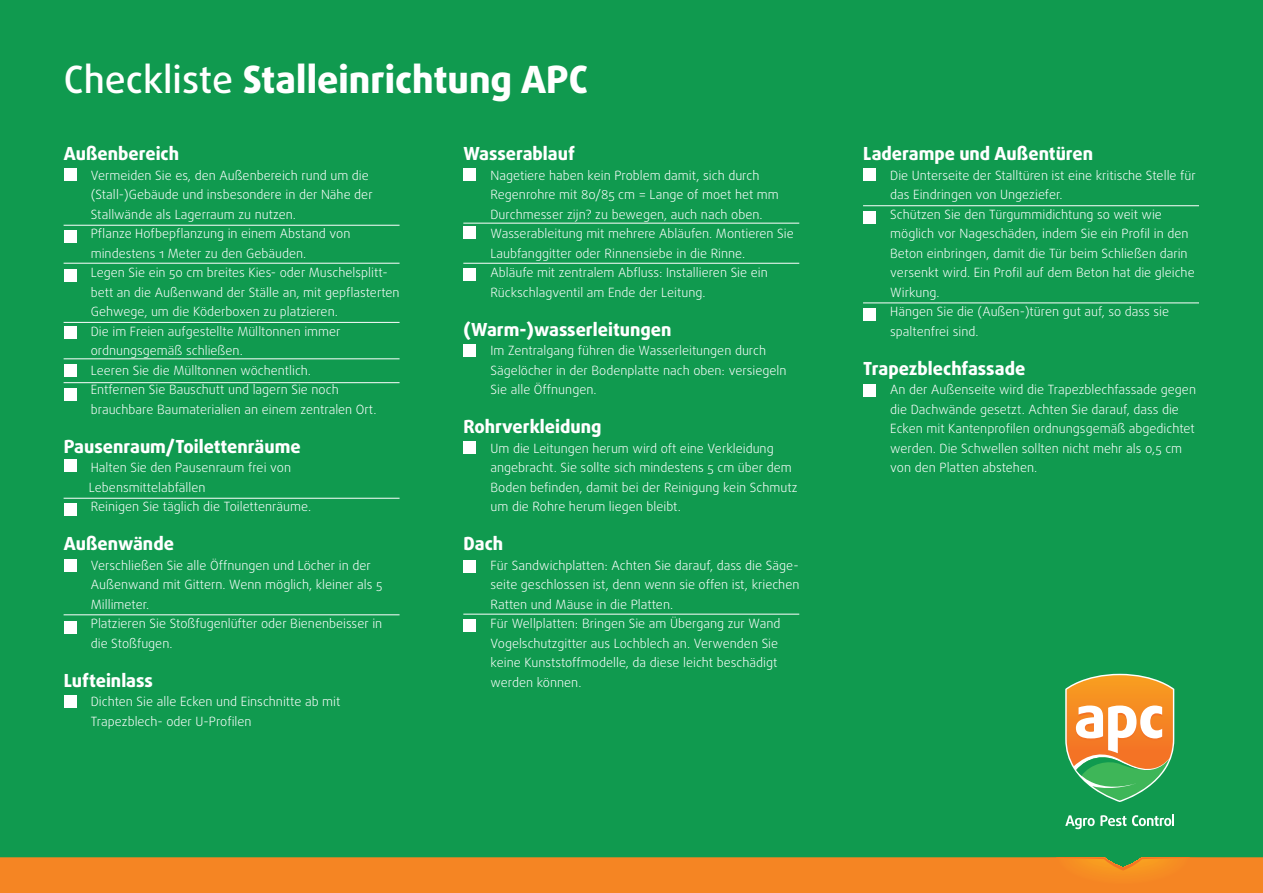
<style>
.page{position:relative;width:1263px;height:893px;background:#109a4f}
.page>*{position:absolute;margin:0;border:0;box-sizing:border-box;transform-origin:0 0}
.t1{font:800 37.5px "Daxline Pro";color:#fff}
.t2{font:800 18px "Daxline Pro";color:#fff}
.t3{font:300 12.75px/19.5px "Daxline Pro";color:#fff}
.s1{font-weight:500}
</style>
<div class="page">
<div style="left:0;top:857px;width:1263px;height:36px;background:#f58523"></div>
<svg style="left:1021px;top:857px;width:204px;height:28px;background:#ec8924"></svg>
<svg style="left:1065px;top:815px;width:61px;height:14px"></svg>
<svg style="left:1132px;top:814px;width:42px;height:12px"></svg>
<svg style="left:1065px;top:674px;width:109px;height:128px"></svg>
<div style="left:64px;top:168px;width:12px;height:13px;background:#fff"></div>
<div style="left:463px;top:168px;width:13px;height:13px;background:#fff"></div>
<div style="left:863px;top:168px;width:13px;height:13px;background:#fff"></div>
<div style="left:863px;top:211px;width:13px;height:13px;background:#fff"></div>
<div style="left:863px;top:308px;width:13px;height:13px;background:#fff"></div>
<div style="left:863px;top:384px;width:13px;height:13px;background:#fff"></div>
<div style="left:64px;top:231px;width:12px;height:12px;background:#fff"></div>
<div style="left:463px;top:226px;width:13px;height:13px;background:#fff"></div>
<div style="left:64px;top:269px;width:12px;height:13px;background:#fff"></div>
<div style="left:463px;top:268px;width:13px;height:13px;background:#fff"></div>
<div style="left:64px;top:327px;width:12px;height:12px;background:#fff"></div>
<div style="left:64px;top:364px;width:12px;height:13px;background:#fff"></div>
<div style="left:64px;top:388px;width:12px;height:13px;background:#fff"></div>
<div style="left:463px;top:344px;width:13px;height:13px;background:#fff"></div>
<div style="left:64px;top:459px;width:12px;height:13px;background:#fff"></div>
<div style="left:64px;top:503px;width:12px;height:13px;background:#fff"></div>
<div style="left:463px;top:441px;width:13px;height:13px;background:#fff"></div>
<div style="left:463px;top:560px;width:13px;height:13px;background:#fff"></div>
<div style="left:463px;top:619px;width:13px;height:13px;background:#fff"></div>
<div style="left:64px;top:559px;width:12px;height:13px;background:#fff"></div>
<div style="left:64px;top:621px;width:12px;height:13px;background:#fff"></div>
<div style="left:64px;top:695px;width:12px;height:13px;background:#fff"></div>
<hr style="left:64px;top:225px;width:336px;height:1px;background:#fff">
<hr style="left:64px;top:498px;width:336px;height:1px;background:#fff">
<hr style="left:64px;top:614px;width:336px;height:1px;background:#fff">
<hr style="left:463px;top:614px;width:336px;height:1px;background:#fff">
<hr style="left:463px;top:263px;width:336px;height:1px;background:#fff">
<hr style="left:463px;top:223px;width:336px;height:1px;background:#fff">
<hr style="left:863px;top:205px;width:336px;height:1px;background:#fff">
<hr style="left:863px;top:303px;width:336px;height:1px;background:#fff">
<hr style="left:64px;top:263px;width:336px;height:1px;background:#fff">
<hr style="left:64px;top:322px;width:336px;height:1px;background:#fff">
<hr style="left:64px;top:359px;width:336px;height:1px;background:#fff">
<hr style="left:64px;top:382px;width:336px;height:1px;background:#fff">
<p class="t1" style="left:64px;top:54px;width:526px"><span class="s1">Checkliste</span> Stalleinrichtung APC</p>
<p class="t2" style="left:64px;top:142px;width:117px">Außenbereich</p>
<p class="t3" style="left:91px;top:165px;width:283px;text-indent:-27px">• Vermeiden Sie es, den Außenbereich rund um die (Stall-)Gebäude und insbesondere in der Nähe der<br>Stallwände als Lagerraum zu nutzen.</p>
<p class="t3" style="left:91px;top:224px;width:261px;text-indent:-27px">• Pflanze Hofbepflanzung in einem Abstand von mindestens 1 Meter zu den Gebäuden.</p>
<p class="t3" style="left:91px;top:263px;width:310px;text-indent:-27px">• Legen Sie ein 50 cm breites Kies- oder Muschelsplitt&shy;bett an die Außenwand der Ställe an, mit gepflasterten<br>Gehwege, um die Köderboxen zu platzieren.</p>
<p class="t3" style="left:91px;top:321px;width:251px;text-indent:-27px">• Die im Freien aufgestellte Mülltonnen immer ordnungsgemäß schließen.</p>
<p class="t3" style="left:64px;top:360px;width:249px">• Leeren Sie die Mülltonnen wöchentlich.</p>
<p class="t3" style="left:91px;top:380px;width:287px;text-indent:-27px">• Entfernen Sie Bauschutt und lagern Sie noch brauchbare Baumaterialien an einem zentralen Ort.</p>
<p class="t2" style="left:64px;top:434px;width:238px">Pausenraum/Toilettenräume</p>
<p class="t3" style="left:64px;top:458px;width:229px">• Halten Sie den Pausenraum frei von</p>
<p class="t3" style="left:89px;top:477px;width:118px">Lebensmittelabfällen</p>
<p class="t3" style="left:64px;top:497px;width:249px">• Reinigen Sie täglich die Toilettenräume.</p>
<p class="t2" style="left:64px;top:532px;width:112px">Außenwände</p>
<p class="t3" style="left:91px;top:555px;width:293px;text-indent:-27px">• Verschließen Sie alle Öffnungen und Löcher in der<br>Außenwand mit Gittern. Wenn möglich, kleiner als 5<br>Millimeter.</p>
<p class="t3" style="left:91px;top:614px;width:293px;text-indent:-27px">• Platzieren Sie Stoßfugenlüfter oder Bienenbeisser in die Stoßfugen.</p>
<p class="t2" style="left:64px;top:668px;width:91px">Lufteinlass</p>
<p class="t3" style="left:91px;top:692px;width:251px;text-indent:-27px">• Dichten Sie alle Ecken und Einschnitte ab mit<br>Trapezblech- oder U-Profilen</p>
<p class="t2" style="left:463px;top:142px;width:113px">Wasserablauf</p>
<p class="t3" style="left:490px;top:165px;width:290px;text-indent:-27px">• Nagetiere haben kein Problem damit, sich durch<br>Regenrohre mit 80/85 cm = Lange of moet het mm<br>Durchmesser zijn? zu bewegen, auch nach oben.</p>
<p class="t3" style="left:490px;top:224px;width:305px;text-indent:-27px">• Wasserableitung mit mehrere Abläufen. Montieren Sie<br>Laubfanggitter oder Rinnensiebe in die Rinne.</p>
<p class="t3" style="left:490px;top:263px;width:279px;text-indent:-27px">• Abläufe mit zentralem Abfluss: Installieren Sie ein<br>Rückschlagventil am Ende der Leitung.</p>
<p class="t2" style="left:463px;top:317px;width:210px">(Warm-)wasserleitungen</p>
<p class="t3" style="left:490px;top:341px;width:297px;text-indent:-27px">• Im Zentralgang führen die Wasserleitungen durch<br>Sägelöcher in der Bodenplatte nach oben: versiegeln<br>Sie alle Öffnungen.</p>
<p class="t2" style="left:463px;top:415px;width:140px">Rohrverkleidung</p>
<p class="t3" style="left:490px;top:438px;width:309px;text-indent:-27px">• Um die Leitungen herum wird oft eine Verkleidung angebracht. Sie sollte sich mindestens 5 cm über dem Boden befinden, damit bei der Reinigung kein Schmutz um die Rohre herum liegen bleibt.</p>
<p class="t2" style="left:463px;top:532px;width:41px">Dach</p>
<p class="t3" style="left:490px;top:555px;width:310px;text-align:justify;text-indent:-27px">• Für Sandwichplatten: Achten Sie darauf, dass die Säge&shy;seite geschlossen ist, denn wenn sie offen ist, kriechen Ratten und Mäuse in die Platten.</p>
<p class="t3" style="left:490px;top:614px;width:291px;text-indent:-27px">• Für Wellplatten: Bringen Sie am Übergang zur Wand Vogelschutzgitter aus Lochblech an. Verwenden Sie keine Kunststoffmodelle, da diese leicht beschädigt werden können.</p>
<p class="t2" style="left:863px;top:142px;width:231px">Laderampe und Außentüren</p>
<p class="t3" style="left:890px;top:165px;width:307px;text-indent:-27px">• Die Unterseite der Stalltüren ist eine kritische Stelle für das Eindringen von Ungeziefer.</p>
<p class="t3" style="left:890px;top:204px;width:306px;text-indent:-27px">• Schützen Sie den Türgummidichtung so weit wie möglich vor Nageschäden, indem Sie ein Profil in den Beton einbringen, damit die Tür beim Schließen darin versenkt wird. Ein Profil auf dem Beton hat die gleiche Wirkung.</p>
<p class="t3" style="left:890px;top:302px;width:280px;text-indent:-27px">• Hängen Sie die (Außen-)türen gut auf, so dass sie spaltenfrei sind.</p>
<p class="t2" style="left:863px;top:356px;width:164px">Trapezblechfassade</p>
<p class="t3" style="left:890px;top:380px;width:307px;text-indent:-27px">• An der Außenseite wird die Trapezblechfassade gegen die Dachwände gesetzt. Achten Sie darauf, dass die Ecken mit Kantenprofilen ordnungsgemäß abgedichtet werden. Die Schwellen sollten nicht mehr als 0,5 cm von den Platten abstehen.</p>
</div>
